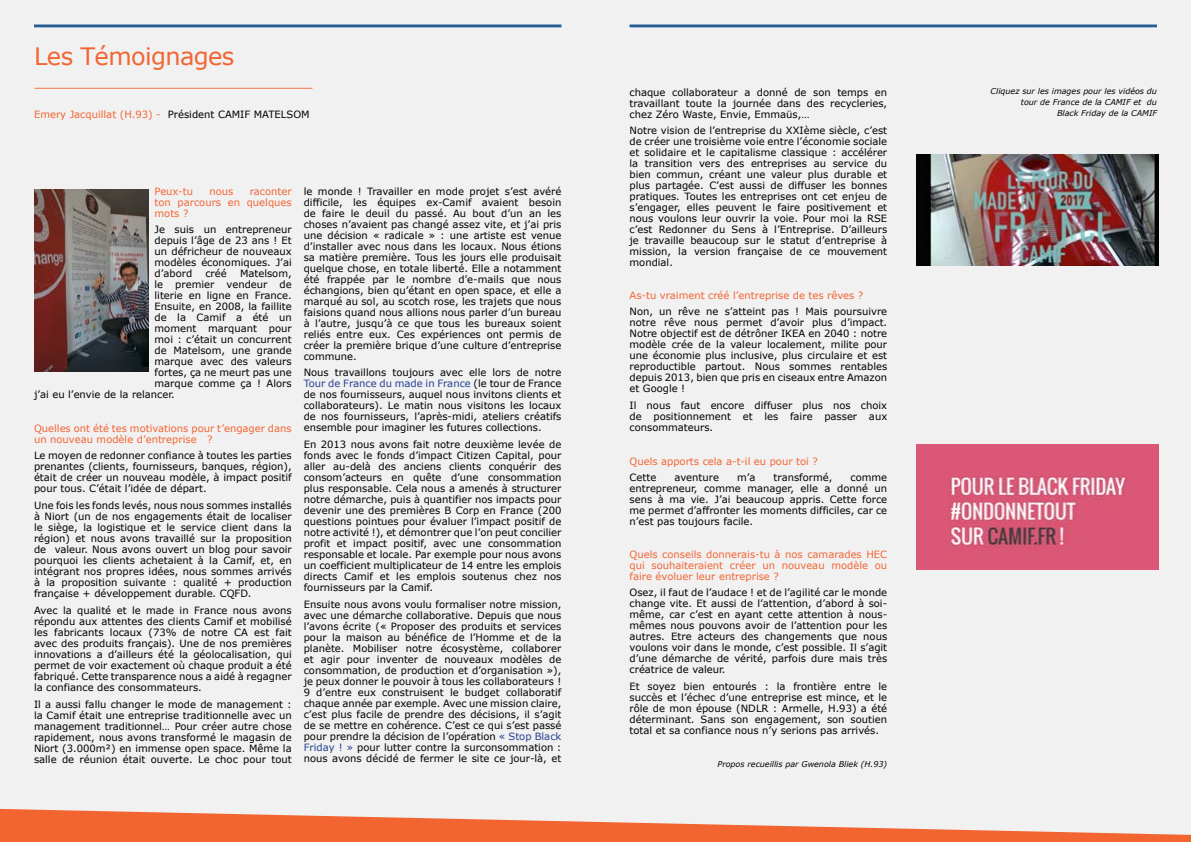
<style>
.page{position:relative;width:1191px;height:842px;background:#f1f1f2}
.page>*{position:absolute;margin:0;border:0;box-sizing:border-box;transform-origin:0 0}
.t1{font:24px "Verdana";letter-spacing:-.025em;color:#f26531}
.t2{font:10px/11px "Verdana";color:#000;text-align:justify}
.t3{font:10px/11px "Verdana";color:#f26531;text-align:justify}
.t4{font:italic 8px/11px "Verdana";color:#000;text-align:right}
.s1{color:#000}
.s2{color:#25408f}
</style>
<div class="page">
<svg style="left:0;top:809px;width:1191px;height:33px"></svg>
<hr style="left:34px;top:25px;width:527px;height:2px;background:#235d92">
<hr style="left:629px;top:25px;width:528px;height:2px;background:#235d92">
<hr style="left:35px;top:88px;width:277px;height:1px;background:#f26531">
<img style="left:34px;top:190px;width:115px;height:181px">
<img style="left:916px;top:444px;width:242px;height:126px">
<img style="left:916px;top:155px;width:242px;height:110px">
<h1 class="t1" style="left:34px;top:41px;width:202px">Les Témoignages</h1>
<p class="t3" style="left:34px;top:109px;width:277px">Emery Jacquillat (H.93) - <span class="s1">Président CAMIF MATELSOM</span></p>
<p class="t3" style="left:154px;top:186px;width:40px">Peux-tu</p>
<p class="t3" style="left:209px;top:186px;width:25px">nous</p>
<p class="t3" style="left:154px;top:186px;width:139px;text-indent:95px">raconter ton parcours en quelques mots ?</p>
<p class="t2" style="left:154px;top:224px;width:139px">Je suis un entrepreneur depuis l’âge de 23 ans ! Et un défricheur de nouveaux modèles économiques. J’ai d’abord</p>
<p class="t2" style="left:205px;top:268px;width:23px">créé</p>
<p class="t2" style="left:240px;top:268px;width:53px">Matelsom,</p>
<p class="t2" style="left:154px;top:279px;width:139px">le premier vendeur de</p>
<p class="t2" style="left:154px;top:290px;width:139px">literie en ligne en France.</p>
<p class="t2" style="left:154px;top:301px;width:139px">Ensuite, en 2008, la faillite</p>
<p class="t2" style="left:154px;top:312px;width:139px">de la Camif a été un</p>
<p class="t2" style="left:154px;top:323px;width:139px">moment marquant pour</p>
<p class="t2" style="left:154px;top:334px;width:139px">moi : c’était un concurrent</p>
<p class="t2" style="left:154px;top:345px;width:139px">de Matelsom, une grande</p>
<p class="t2" style="left:154px;top:356px;width:139px">marque avec des valeurs</p>
<p class="t2" style="left:154px;top:367px;width:139px">fortes, ça ne meurt pas une</p>
<p class="t2" style="left:154px;top:378px;width:139px">marque comme ça ! Alors</p>
<p class="t2" style="left:34px;top:389px;width:142px">j’ai eu l’envie de la relancer.</p>
<p class="t3" style="left:34px;top:423px;width:259px">Quelles ont été tes motivations pour t’engager dans un nouveau modèle d’entreprise ?</p>
<p class="t2" style="left:34px;top:450px;width:259px">Le moyen de redonner confiance à toutes les parties prenantes (clients, fournisseurs, banques, région), était de créer un nouveau modèle, à impact positif pour tous. C’était l’idée de départ.</p>
<p class="t2" style="left:34px;top:500px;width:259px">Une fois les fonds levés, nous nous sommes installés à Niort (un de nos engagements était de localiser le siège, la logistique et le service client dans la région) et nous avons travaillé sur la proposition de valeur. Nous avons ouvert un blog pour savoir pourquoi les clients achetaient à la Camif, et, en intégrant nos propres idées, nous sommes arrivés à la proposition suivante : qualité + production française + développement durable. CQFD.</p>
<p class="t2" style="left:34px;top:605px;width:259px">Avec la qualité et le made in France nous avons répondu aux attentes des clients Camif et mobilisé les fabricants locaux (73% de notre CA est fait avec des produits français). Une de nos premières innovations a d’ailleurs été la géolocalisation, qui permet de voir exactement où chaque produit a été fabriqué. Cette transparence nous a aidé à regagner la confiance des consommateurs.</p>
<p class="t2" style="left:34px;top:698px;width:259px">Il a aussi fallu changer le mode de management : la Camif était une entreprise traditionnelle avec un management traditionnel… Pour créer autre chose rapidement, nous avons transformé le magasin de Niort (3.000m²) en immense open space. Même la salle de réunion était ouverte. Le choc pour tout</p>
<p class="t2" style="left:304px;top:186px;width:259px">le monde ! Travailler en mode projet s’est avéré difficile, les équipes ex-Camif avaient besoin de faire le deuil du passé. Au bout d’un an les choses n’avaient pas changé assez vite, et j’ai pris une décision « radicale » : une artiste est venue d’installer avec nous dans les locaux. Nous étions sa matière première. Tous les jours elle produisait quelque chose, en totale liberté. Elle a notamment été frappée par le nombre d’e-mails que nous échangions, bien qu’étant en open space, et elle a marqué au sol, au scotch rose, les trajets que nous faisions quand nous allions nous parler d’un bureau à l’autre, jusqu’à ce que tous les bureaux soient reliés entre eux. Ces expériences ont permis de créer la première brique d’une culture d’entreprise commune.</p>
<p class="t2" style="left:304px;top:367px;width:259px">Nous travaillons toujours avec elle lors de notre <span class="s2">Tour de France du made in France</span> (le tour de France de nos fournisseurs, auquel nous invitons clients et collaborateurs). Le matin nous visitons les locaux de nos fournisseurs, l’après-midi, ateliers créatifs ensemble pour imaginer les futures collections.</p>
<p class="t2" style="left:304px;top:439px;width:259px">En 2013 nous avons fait notre deuxième levée de fonds avec le fonds d’impact Citizen Capital, pour aller au-delà des anciens clients conquérir des consom’acteurs en quête d’une consommation plus responsable. Cela nous a amenés à structurer notre démarche, puis à quantifier nos impacts pour devenir une des premières B Corp en France (200 questions pointues pour évaluer l’impact positif de notre activité !), et démontrer que l’on peut concilier profit et impact positif, avec une consommation responsable et locale. Par exemple pour nous avons un coefficient multiplicateur de 14 entre les emplois directs Camif et les emplois soutenus chez nos fournisseurs par la Camif.</p>
<p class="t2" style="left:304px;top:599px;width:259px">Ensuite nous avons voulu formaliser notre mission, avec une démarche collaborative. Depuis que nous l’avons écrite (« Proposer des produits et services pour la maison au bénéfice de l’Homme et de la planète. Mobiliser notre écosystème, collaborer et agir pour inventer de nouveaux modèles de consommation, de production et d’organisation »), je peux donner le pouvoir à tous les collaborateurs !<br>9 d’entre eux construisent le budget collaboratif chaque année par exemple. Avec une mission claire, c’est plus facile de prendre des décisions, il s’agit de se mettre en cohérence. C’est ce qui s’est passé pour prendre la décision de l’opération <span class="s2">« Stop Black Friday ! »</span> pour lutter contre la surconsommation : nous avons décidé de fermer le site ce jour-là, et</p>
<p class="t2" style="left:629px;top:87px;width:259px">chaque collaborateur a donné de son temps en travaillant toute la journée dans des recycleries, chez Zéro Waste, Envie, Emmaüs,…</p>
<p class="t2" style="left:629px;top:125px;width:259px">Notre vision de l’entreprise du XXIème siècle, c’est de créer une troisième voie entre l’économie sociale et solidaire et le capitalisme classique : accélérer la transition vers des entreprises au service du bien commun, créant une valeur plus durable et plus partagée. C’est aussi de diffuser les bonnes pratiques. Toutes les entreprises ont cet enjeu de s’engager, elles peuvent le faire positivement et nous voulons leur ouvrir la voie. Pour moi la RSE c’est Redonner du Sens à l’Entreprise. D’ailleurs je travaille beaucoup sur le statut d’entreprise à mission, la version française de ce mouvement mondial.</p>
<p class="t3" style="left:629px;top:290px;width:235px">As-tu vraiment créé l’entreprise de tes rêves ?</p>
<p class="t2" style="left:629px;top:306px;width:259px">Non, un rêve ne s’atteint pas ! Mais poursuivre notre rêve nous permet d’avoir plus d’impact.<br>Notre objectif est de détrôner IKEA en 2040 : notre modèle crée de la valeur localement, milite pour une économie plus inclusive, plus circulaire et est reproductible partout. Nous sommes rentables depuis 2013, bien que pris en ciseaux entre Amazon et Google !</p>
<p class="t2" style="left:629px;top:400px;width:259px">Il nous faut encore diffuser plus nos choix de positionnement et les faire passer aux consommateurs.</p>
<p class="t3" style="left:629px;top:455px;width:190px">Quels apports cela a-t-il eu pour toi ?</p>
<p class="t2" style="left:629px;top:472px;width:28px">Cette</p>
<p class="t2" style="left:674px;top:472px;width:46px">aventure</p>
<p class="t2" style="left:737px;top:472px;width:20px">m’a</p>
<p class="t2" style="left:773px;top:472px;width:60px">transformé,</p>
<p class="t2" style="left:629px;top:472px;width:259px;text-indent:221px">comme entrepreneur, comme manager, elle a donné un sens à ma vie. J’ai beaucoup appris. Cette force me permet d’affronter les moments difficiles, car ce n’est pas toujours facile.</p>
<p class="t3" style="left:629px;top:548px;width:259px">Quels conseils donnerais-tu à nos camarades HEC qui souhaiteraient créer un nouveau modèle ou faire évoluer leur entreprise ?</p>
<p class="t2" style="left:629px;top:587px;width:259px">Osez, il faut de l’audace ! et de l’agilité car le monde change vite. Et aussi de l’attention, d’abord à soi&shy;même, car c’est en ayant cette attention à nous&shy;mêmes nous pouvons avoir de l’attention pour les autres. Etre acteurs des changements que nous voulons voir dans le monde, c’est possible. Il s’agit d’une démarche de vérité, parfois dure mais très créatrice de valeur.</p>
<p class="t2" style="left:629px;top:681px;width:259px">Et soyez bien entourés : la frontière entre le succès et l’échec d’une entreprise est mince, et le rôle de mon épouse (NDLR : Armelle, H.93) a été déterminant. Sans son engagement, son soutien total et sa confiance nous n’y serions pas arrivés.</p>
<p class="t4" style="left:717px;top:759px;width:171px">Propos recueillis par Gwenola Bliek (H.93)</p>
<p class="t4" style="left:990px;top:86px;width:168px">Cliquez sur les images pour les vidéos du tour de France de la CAMIF et du<br>Black Friday de la CAMIF</p>
</div>
